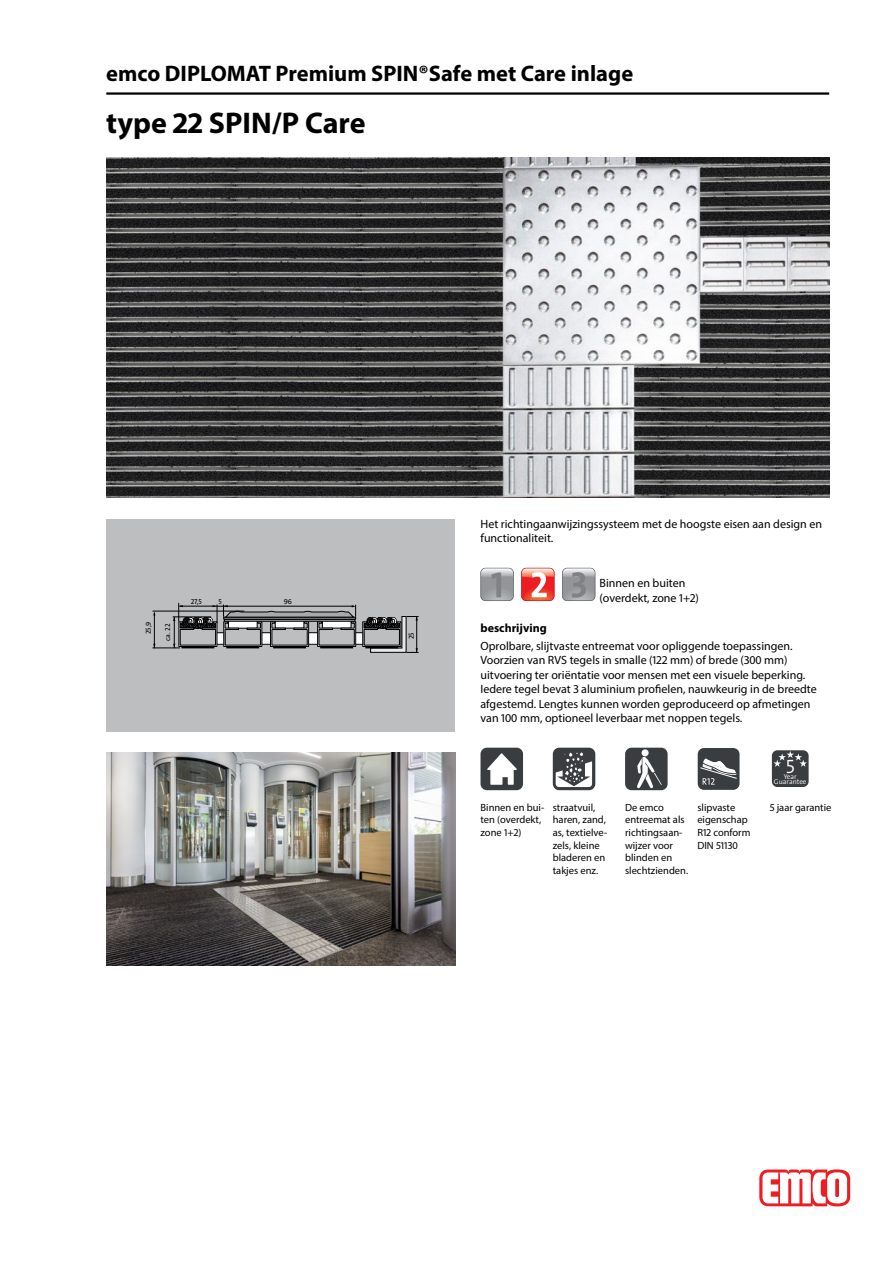
<style>
.page{position:relative;width:893px;height:1263px;background:#fff}
.page>*{position:absolute;margin:0;border:0;box-sizing:border-box;transform-origin:0 0}
.typ_bau{font:700 30px "Myriad Pro";color:#000}
.titel1_em_bau{font:700 22.5px "Myriad Pro";color:#000}
.BILDR{font:300 19.5px "The Sans Os F";color:#fff}
.fliesstext_bau{font:12px/14.4px "Myriad Pro";color:#000}
.Stoerer{font:12px/14.4px "Myriad Pro";color:#000}
.fliesstext_bold_bau{font:700 12px "Myriad Pro";color:#000}
.mouseovertext_bau{font:10.5px/12.6px "Myriad Pro";color:#000}
.BILDR-2{font:7.2px "The Sans Os F";color:#000}
.BILDR-3{font:300 7.05px/5.2px "The Sans Os F";color:#fff;text-align:center}
</style>
<div class="page">
<img style="left:106px;top:157px;width:723px;height:340px">
<hr style="left:106px;top:92px;width:723px;height:3px;background:#000">
<svg style="left:759px;top:1169px;width:91px;height:37px"></svg>
<div style="left:106px;top:519px;width:349px;height:212px;background:#bcbec0"></div>
<div style="left:355px;top:633px;width:9px;height:11px;background:#fff"></div>
<div style="left:355px;top:632px;width:9px;height:12px;border:1px solid #000"></div>
<svg style="left:153px;top:603px;width:203px;height:46px"></svg>
<svg style="left:362px;top:616px;width:56px;height:37px"></svg>
<img style="left:106px;top:753px;width:349px;height:212px">
<svg style="left:521px;top:568px;width:33px;height:33px"></svg>
<svg style="left:562px;top:568px;width:33px;height:33px"></svg>
<svg style="left:480px;top:568px;width:34px;height:33px"></svg>
<div style="left:480px;top:748px;width:43px;height:42px;background:#3a3d40;border-radius:6px"></div>
<svg style="left:487px;top:753px;width:30px;height:32px"></svg>
<div style="left:553px;top:748px;width:42px;height:42px;background:#3a3d40;border-radius:6px"></div>
<svg style="left:556px;top:752px;width:36px;height:35px"></svg>
<div style="left:625px;top:748px;width:43px;height:42px;background:#3a3d40;border-radius:6px"></div>
<div style="left:642px;top:749px;width:7px;height:7px;background:#fff;border-radius:50%"></div>
<svg style="left:637px;top:755px;width:25px;height:34px"></svg>
<div style="left:698px;top:748px;width:41px;height:42px;background:#3a3d40;border-radius:6px"></div>
<svg style="left:700px;top:758px;width:37px;height:27px"></svg>
<div style="left:772px;top:750px;width:37px;height:37px;background:#3a3d40;border-radius:5px"></div>
<svg style="left:773px;top:751px;width:34px;height:16px"></svg>
<p class="titel1_em_bau" style="left:106px;top:59px;width:528px">emco DIPLOMAT Premium SPIN®Safe met Care inlage</p>
<p class="typ_bau" style="left:106px;top:103px;width:261px">type 22 SPIN/P Care</p>
<p class="BILDR-2" style="left:144px;top:634px;width:14px;rotate:-90deg">25,9</p>
<p class="BILDR-2" style="left:191px;top:597px;width:13px">27,5</p>
<p class="BILDR-2" style="left:219px;top:597px;width:5px">5</p>
<p class="BILDR-2" style="left:284px;top:597px;width:10px">96</p>
<p class="BILDR-2" style="left:163px;top:641px;width:19px;rotate:-90deg">ca. 22</p>
<p class="BILDR-2" style="left:407px;top:639px;width:8px;rotate:-90deg">25</p>
<p class="Stoerer" style="left:480px;top:516px;width:343px">Het richtingaanwijzingssysteem met de hoogste eisen aan design en functionaliteit.</p>
<p class="fliesstext_bau" style="left:600px;top:576px;width:101px">Binnen en buiten (overdekt, zone 1+2)</p>
<p class="fliesstext_bold_bau" style="left:480px;top:620px;width:68px">beschrijving</p>
<p class="fliesstext_bau" style="left:480px;top:638px;width:338px">Oprolbare, slijtvaste entreemat voor opliggende toepassingen.<br>Voorzien van RVS tegels in smalle (122 mm) of brede (300 mm) uitvoering ter oriëntatie voor mensen met een visuele beperking.<br>Iedere tegel bevat 3 aluminium profielen, nauwkeurig in de breedte afgestemd. Lengtes kunnen worden geproduceerd op afmetingen van 100 mm, optioneel leverbaar met noppen tegels.</p>
<p class="mouseovertext_bau" style="left:480px;top:801px;width:65px">Binnen en bui&shy;ten (overdekt, zone 1+2)</p>
<p class="mouseovertext_bau" style="left:553px;top:801px;width:56px">straatvuil, haren, zand, as, textielve&shy;zels, kleine bladeren en takjes enz.</p>
<p class="mouseovertext_bau" style="left:625px;top:801px;width:65px">De emco entreemat als richtingsaan&shy;wijzer voor blinden en slechtzienden.</p>
<p class="mouseovertext_bau" style="left:697px;top:801px;width:55px">slipvaste eigenschap<br>R12 conform<br>DIN 51130</p>
<p class="BILDR" style="left:786px;top:753px;width:10px">5</p>
<p class="BILDR-3" style="left:774px;top:774px;width:34px">Year<br>Guarantee</p>
<p class="mouseovertext_bau" style="left:770px;top:801px;width:63px">5 jaar garantie</p>
</div>
